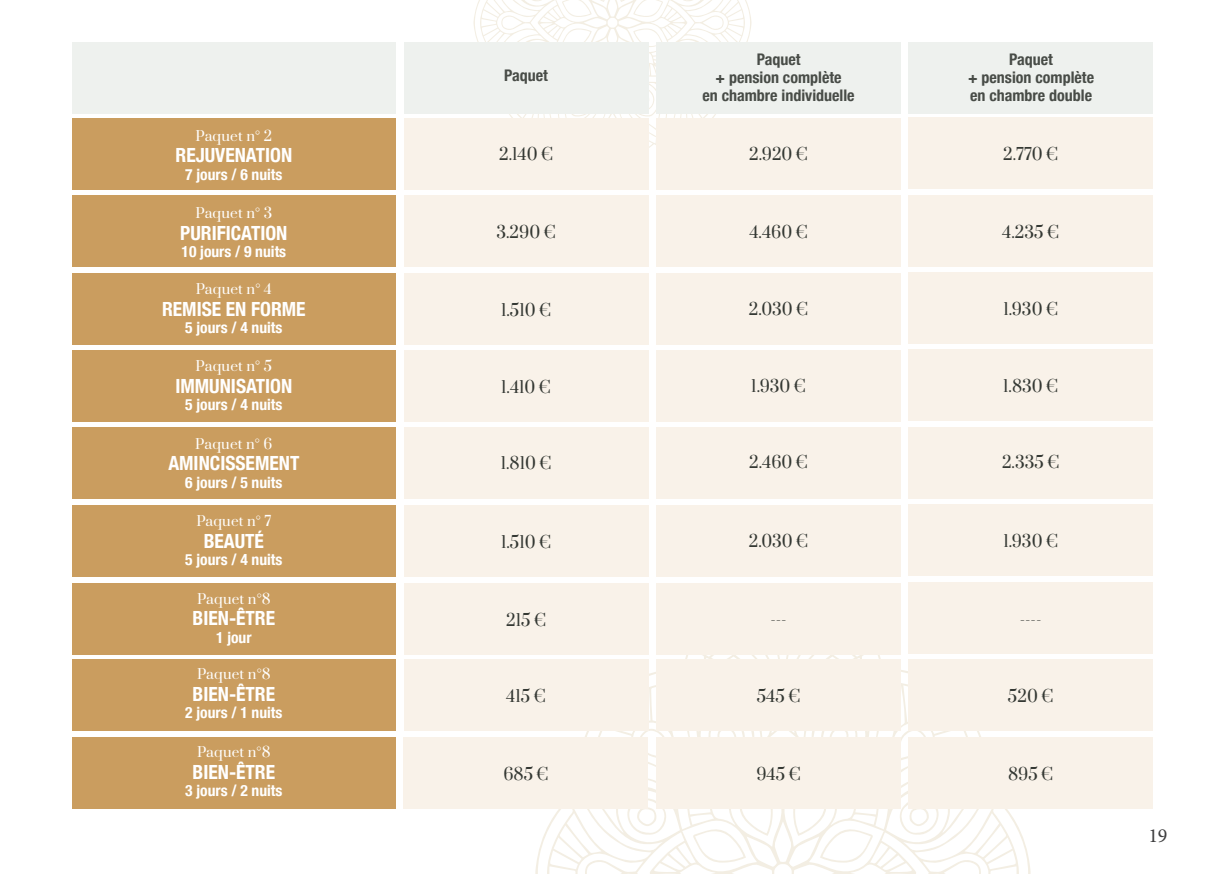
<style>
.page{position:relative;width:1225px;height:874px;background:#fff}
.page>*{position:absolute;margin:0;border:0;box-sizing:border-box;transform-origin:0 0}
.t1{font:20px "Minion Pro";color:#3e3e3f}
.t2{font:700 condensed 19.4px "Helvetica Neue";color:#fff}
.t3{font:16px "Prata";color:#343833}
.t4{font:700 condensed 16px/18px "Helvetica Neue";color:#484c47;text-align:center}
.t5{font:700 condensed 15.6px "Helvetica Neue";color:#fff}
.t6{font:13.6px "Prata";letter-spacing:.01em;color:#fff}
</style>
<div class="page">
<svg style="left:535px;top:624px;width:495px;height:249px"></svg>
<svg style="left:693px;top:808px;width:80px;height:54px"></svg>
<svg style="left:793px;top:808px;width:80px;height:54px"></svg>
<svg style="left:898px;top:796px;width:42px;height:38px"></svg>
<svg style="left:626px;top:796px;width:41px;height:38px"></svg>
<svg style="left:820px;top:730px;width:38px;height:7px"></svg>
<svg style="left:707px;top:730px;width:38px;height:7px"></svg>
<svg style="left:473px;top:0;width:278px;height:162px"></svg>
<svg style="left:562px;top:0;width:45px;height:17px"></svg>
<svg style="left:562px;top:28px;width:45px;height:14px"></svg>
<svg style="left:618px;top:28px;width:45px;height:45px"></svg>
<svg style="left:618px;top:0;width:45px;height:17px"></svg>
<svg style="left:677px;top:0;width:23px;height:2px"></svg>
<svg style="left:524px;top:0;width:23px;height:2px"></svg>
<svg style="left:648px;top:88px;width:7px;height:23px"></svg>
<div style="left:72px;top:118px;width:324px;height:72px;background:#ca9d5f"></div>
<div style="left:72px;top:196px;width:324px;height:71px;background:#ca9d5f"></div>
<div style="left:72px;top:273px;width:324px;height:71px;background:#ca9d5f"></div>
<div style="left:72px;top:350px;width:324px;height:71px;background:#ca9d5f"></div>
<div style="left:72px;top:427px;width:324px;height:72px;background:#ca9d5f"></div>
<div style="left:72px;top:504px;width:324px;height:72px;background:#ca9d5f"></div>
<div style="left:404px;top:118px;width:244px;height:72px;background:#f9f2e9"></div>
<div style="left:404px;top:196px;width:244px;height:71px;background:#f9f2e9"></div>
<div style="left:404px;top:273px;width:244px;height:71px;background:#f9f2e9"></div>
<div style="left:404px;top:350px;width:244px;height:71px;background:#f9f2e9"></div>
<div style="left:404px;top:427px;width:244px;height:72px;background:#f9f2e9"></div>
<div style="left:404px;top:504px;width:244px;height:72px;background:#f9f2e9"></div>
<div style="left:404px;top:42px;width:244px;height:71px;background:#eef1ee"></div>
<div style="left:72px;top:42px;width:324px;height:71px;background:#eef1ee"></div>
<div style="left:656px;top:118px;width:245px;height:72px;background:#f9f2e9"></div>
<div style="left:656px;top:196px;width:245px;height:71px;background:#f9f2e9"></div>
<div style="left:656px;top:273px;width:245px;height:71px;background:#f9f2e9"></div>
<div style="left:656px;top:350px;width:245px;height:71px;background:#f9f2e9"></div>
<div style="left:656px;top:427px;width:245px;height:72px;background:#f9f2e9"></div>
<div style="left:656px;top:504px;width:245px;height:72px;background:#f9f2e9"></div>
<div style="left:656px;top:42px;width:245px;height:71px;background:#eef1ee"></div>
<div style="left:908px;top:118px;width:245px;height:71px;background:#f9f2e9"></div>
<div style="left:908px;top:195px;width:245px;height:71px;background:#f9f2e9"></div>
<div style="left:908px;top:272px;width:245px;height:71px;background:#f9f2e9"></div>
<div style="left:908px;top:349px;width:245px;height:72px;background:#f9f2e9"></div>
<div style="left:908px;top:427px;width:245px;height:71px;background:#f9f2e9"></div>
<div style="left:908px;top:504px;width:245px;height:71px;background:#f9f2e9"></div>
<div style="left:908px;top:42px;width:245px;height:71px;background:#eef1ee"></div>
<div style="left:72px;top:582px;width:324px;height:72px;background:#ca9d5f"></div>
<div style="left:404px;top:582px;width:244px;height:72px;background:#f9f2e9"></div>
<div style="left:656px;top:582px;width:244px;height:72px;background:#f9f2e9"></div>
<div style="left:908px;top:582px;width:245px;height:71px;background:#f9f2e9"></div>
<div style="left:72px;top:659px;width:324px;height:71px;background:#ca9d5f"></div>
<div style="left:404px;top:659px;width:244px;height:71px;background:#f9f2e9"></div>
<div style="left:656px;top:659px;width:244px;height:71px;background:#f9f2e9"></div>
<div style="left:908px;top:658px;width:245px;height:71px;background:#f9f2e9"></div>
<div style="left:72px;top:737px;width:324px;height:71px;background:#ca9d5f"></div>
<div style="left:404px;top:737px;width:244px;height:71px;background:#f9f2e9"></div>
<div style="left:656px;top:737px;width:244px;height:71px;background:#f9f2e9"></div>
<div style="left:908px;top:736px;width:244px;height:71px;background:#f9f2e9"></div>
<p class="t6" style="left:196px;top:124px;width:78px">Paquet n° 2</p>
<p class="t2" style="left:175px;top:139px;width:118px">REJUVENATION</p>
<p class="t5" style="left:185px;top:161px;width:99px">7 jours / 6 nuits</p>
<p class="t6" style="left:195px;top:202px;width:78px">Paquet n° 3</p>
<p class="t2" style="left:180px;top:216px;width:109px">PURIFICATION</p>
<p class="t5" style="left:181px;top:238px;width:106px">10 jours / 9 nuits</p>
<p class="t6" style="left:196px;top:277px;width:78px">Paquet n° 4</p>
<p class="t2" style="left:162px;top:292px;width:145px">REMISE EN FORME</p>
<p class="t5" style="left:185px;top:314px;width:99px">5 jours / 4 nuits</p>
<p class="t6" style="left:196px;top:355px;width:78px">Paquet n° 5</p>
<p class="t2" style="left:175px;top:369px;width:118px">IMMUNISATION</p>
<p class="t5" style="left:185px;top:392px;width:99px">5 jours / 4 nuits</p>
<p class="t6" style="left:195px;top:432px;width:79px">Paquet n° 6</p>
<p class="t2" style="left:168px;top:447px;width:132px">AMINCISSEMENT</p>
<p class="t5" style="left:185px;top:469px;width:99px">6 jours / 5 nuits</p>
<p class="t6" style="left:196px;top:509px;width:77px">Paquet n° 7</p>
<p class="t2" style="left:204px;top:524px;width:62px">BEAUTÉ</p>
<p class="t5" style="left:185px;top:546px;width:99px">5 jours / 4 nuits</p>
<p class="t6" style="left:197px;top:587px;width:75px">Paquet n°8</p>
<p class="t2" style="left:193px;top:602px;width:84px">BIEN-ÊTRE</p>
<p class="t5" style="left:216px;top:624px;width:37px">1 jour</p>
<p class="t6" style="left:197px;top:662px;width:75px">Paquet n°8</p>
<p class="t2" style="left:192px;top:677px;width:84px">BIEN-ÊTRE</p>
<p class="t5" style="left:185px;top:699px;width:99px">2 jours / 1 nuits</p>
<p class="t6" style="left:197px;top:740px;width:75px">Paquet n°8</p>
<p class="t2" style="left:192px;top:755px;width:84px">BIEN-ÊTRE</p>
<p class="t5" style="left:185px;top:777px;width:99px">3 jours / 2 nuits</p>
<p class="t4" style="left:504px;top:65px;width:45px">Paquet</p>
<p class="t4" style="left:756px;top:49px;width:45px">Paquet</p>
<p class="t4" style="left:702px;top:67px;width:154px">+ pension complète<br>en chambre individuelle</p>
<p class="t4" style="left:1009px;top:49px;width:45px">Paquet</p>
<p class="t4" style="left:968px;top:67px;width:127px;text-align:left">+ pension complète en chambre double</p>
<p class="t3" style="left:499px;top:141px;width:55px">2.140 €</p>
<p class="t3" style="left:749px;top:140px;width:60px">2.920 €</p>
<p class="t3" style="left:1003px;top:140px;width:57px">2.770 €</p>
<p class="t3" style="left:496px;top:219px;width:61px">3.290 €</p>
<p class="t3" style="left:749px;top:218px;width:60px">4.460 €</p>
<p class="t3" style="left:1002px;top:218px;width:58px">4.235 €</p>
<p class="t3" style="left:501px;top:296px;width:52px">1.510 €</p>
<p class="t3" style="left:749px;top:295px;width:61px">2.030 €</p>
<p class="t3" style="left:1003px;top:295px;width:56px">1.930 €</p>
<p class="t3" style="left:501px;top:373px;width:51px">1.410 €</p>
<p class="t3" style="left:751px;top:373px;width:56px">1.930 €</p>
<p class="t3" style="left:1003px;top:373px;width:57px">1.830 €</p>
<p class="t3" style="left:501px;top:449px;width:52px">1.810 €</p>
<p class="t3" style="left:749px;top:449px;width:60px">2.460 €</p>
<p class="t3" style="left:1002px;top:449px;width:59px">2.335 €</p>
<p class="t3" style="left:501px;top:528px;width:52px">1.510 €</p>
<p class="t3" style="left:749px;top:527px;width:61px">2.030 €</p>
<p class="t3" style="left:1003px;top:527px;width:56px">1.930 €</p>
<p class="t3" style="left:506px;top:606px;width:41px">215 €</p>
<p class="t3" style="left:770px;top:605px;width:18px">---</p>
<p class="t3" style="left:1019px;top:605px;width:23px">----</p>
<p class="t3" style="left:506px;top:682px;width:41px">415 €</p>
<p class="t3" style="left:756px;top:682px;width:45px">545 €</p>
<p class="t3" style="left:1008px;top:682px;width:47px">520 €</p>
<p class="t3" style="left:503px;top:760px;width:47px">685 €</p>
<p class="t3" style="left:756px;top:760px;width:46px">945 €</p>
<p class="t3" style="left:1008px;top:760px;width:47px">895 €</p>
<p class="t1" style="left:1148px;top:821px;width:21px">19</p>
</div>
